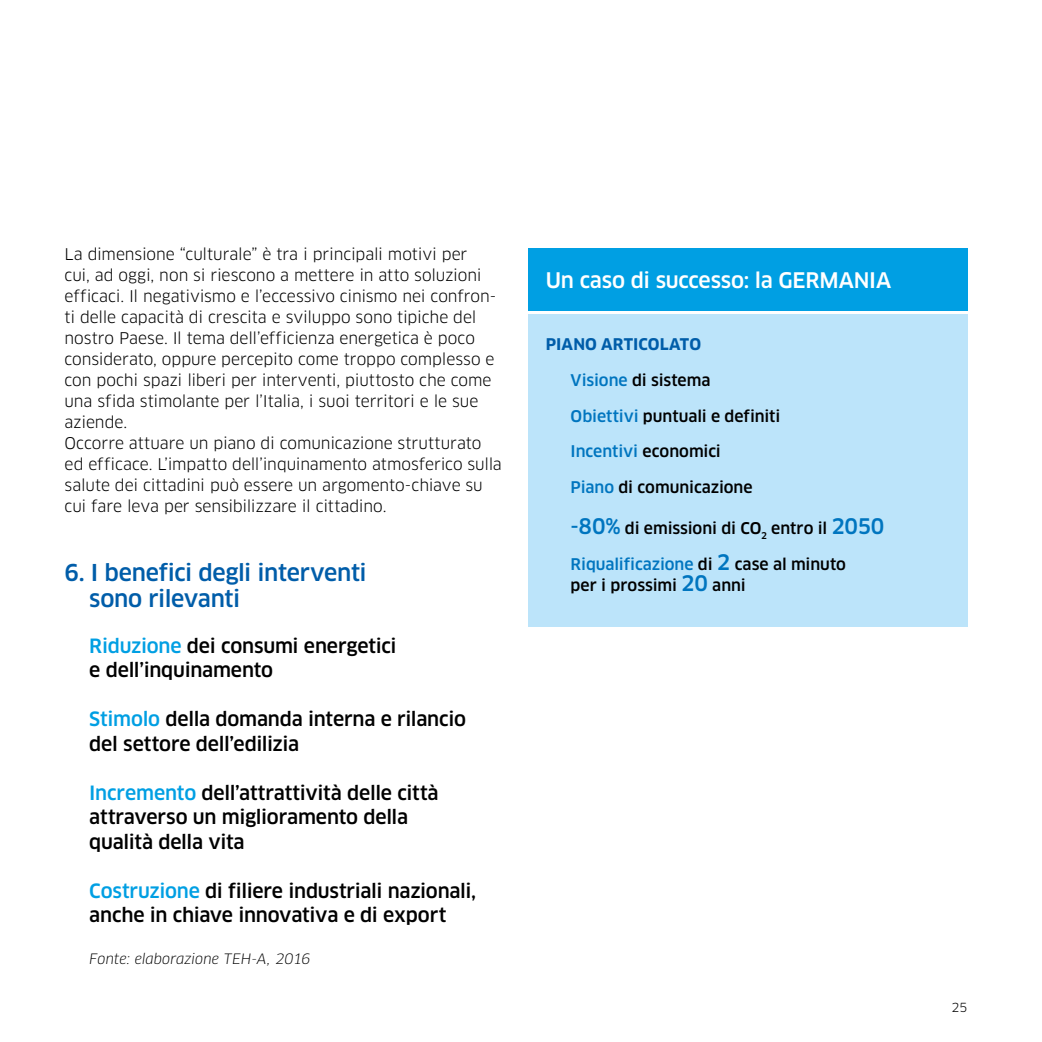
<style>
.page{position:relative;width:1042px;height:1042px;background:#fff}
.page>*{position:absolute;margin:0;border:0;box-sizing:border-box;transform-origin:0 0}
.t1{font:500 22.75px/26.2px "Clan OT";letter-spacing:-.015em;color:#005da9}
.t2{font:500 21px "Clan OT";letter-spacing:-.01em;color:#fff}
.t3{font:500 19.25px/24.5px "Clan OT";letter-spacing:-.01em;color:#000}
.t4{font:15.75px/21px "Clan OT";letter-spacing:-.005em;color:#000}
.t5{font:500 15.75px/21px "Clan OT";letter-spacing:-.005em;color:#000}
.t6{font:500 15.75px "Clan OT";letter-spacing:-.005em;color:#0075bf}
.t7{font:700 15.75px "Clan OT";letter-spacing:.005em;color:#005da9}
.t8{font:italic 14px "Clan OT";letter-spacing:-.005em;color:#000}
.t9{font:12.25px "Clan OT";color:#000}
.s1{color:#009fe3}
.s2{color:#0075bf}
.s3{color:#000}
.s4{font-size:21px;color:#0075bf}
</style>
<div class="page">
<div style="left:528px;top:248px;width:439px;height:62px;background:#009fe3"></div>
<div style="left:528px;top:314px;width:439px;height:312px;background:#bce4fa"></div>
<p class="t4" style="left:64px;top:244px;width:439px">La dimensione “culturale” è tra i principali motivi per<br>cui, ad oggi, non si riescono a mettere in atto soluzioni efficaci. Il negativismo e l’eccessivo cinismo nei confron&shy;ti delle capacità di crescita e sviluppo sono tipiche del nostro Paese. Il tema dell’efficienza energetica è poco considerato, oppure percepito come troppo complesso e con pochi spazi liberi per interventi, piuttosto che come una sfida stimolante per l’Italia, i suoi territori e le sue aziende.<br>Occorre attuare un piano di comunicazione strutturato ed efficace. L’impatto dell’inquinamento atmosferico sulla salute dei cittadini può essere un argomento-chiave su cui fare leva per sensibilizzare il cittadino.</p>
<h1 class="t1" style="left:89px;top:559px;width:279px;text-indent:-25px">6. I benefici degli interventi sono rilevanti</h1>
<p class="t3" style="left:89px;top:633px;width:309px"><span class="s1">Riduzione</span> dei consumi energetici e dell’inquinamento</p>
<p class="t3" style="left:89px;top:707px;width:378px"><span class="s1">Stimolo</span> della domanda interna e rilancio del settore dell’edilizia</p>
<p class="t3" style="left:89px;top:780px;width:351px"><span class="s1">Incremento</span> dell’attrattività delle città attraverso un miglioramento della qualità della vita</p>
<p class="t3" style="left:89px;top:878px;width:388px"><span class="s1">Costruzione</span> di filiere industriali nazionali, anche in chiave innovativa e di export</p>
<p class="t8" style="left:89px;top:950px;width:223px">Fonte: elaborazione TEH-A, 2016</p>
<h2 class="t2" style="left:546px;top:268px;width:347px">Un caso di successo: la GERMANIA</h2>
<p class="t7" style="left:546px;top:335px;width:157px">PIANO ARTICOLATO</p>
<p class="t5" style="left:570px;top:369px;width:141px"><span class="s2">Visione</span> di sistema</p>
<p class="t5" style="left:570px;top:405px;width:211px"><span class="s2">Obiettivi</span> puntuali e definiti</p>
<p class="t6" style="left:570px;top:442px;width:152px">Incentivi <span class="s3">economici</span></p>
<p class="t5" style="left:570px;top:477px;width:184px"><span class="s2">Piano</span> di comunicazione</p>
<p class="t5" style="left:570px;top:518px;width:315px"><span class="s4">-80%</span> di emissioni di CO<sub>2</sub> entro il <span class="s4">2050</span></p>
<p class="t5" style="left:570px;top:554px;width:277px"><span class="s2">Riqualificazione</span> di <span class="s4">2</span> case al minuto per i prossimi <span class="s4">20</span> anni</p>
<p class="t9" style="left:951px;top:1000px;width:18px">25</p>
</div>
